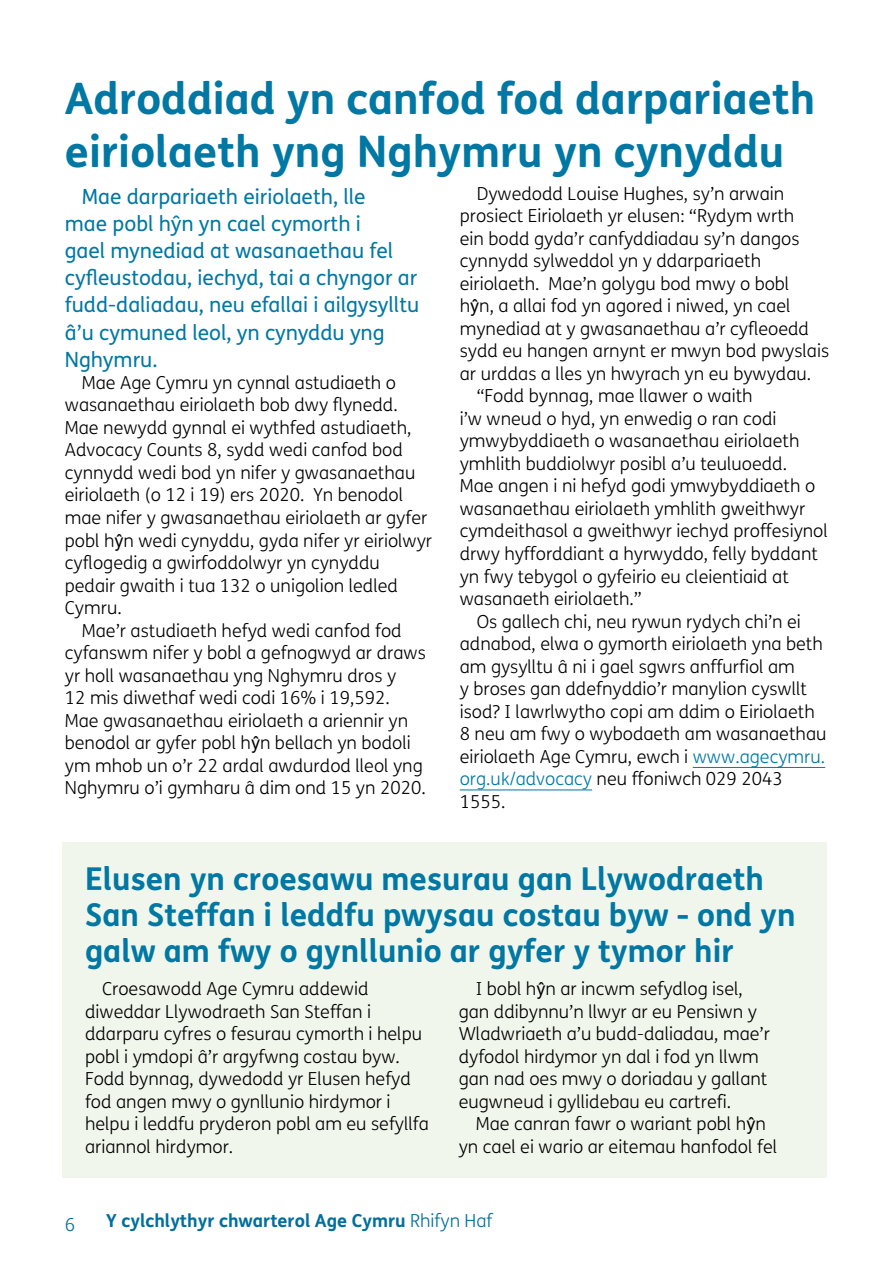
<style>
.page{position:relative;width:893px;height:1263px;background:#fff}
.page>*{position:absolute;margin:0;border:0;box-sizing:border-box;transform-origin:0 0}
.t1{font:700 43.5px/52.5px "FS Me";color:#0078a3}
.t2{font:700 31.5px/36px "FS Me";color:#0078a3}
.t3{font:21px/27px "FS Me";color:#0078a3}
.t4{font:300 18px/22.5px "FS Me";color:#000}
.t5{font:700 18px "FS Me";color:#006f9e}
.t6{font:300 18px "FS Me";color:#006f9e}
.s1{font-family:"Arial";font-weight:400}
.s2{color:#0078a3}
.s3{font-weight:300}
</style>
<div class="page">
<div style="left:63px;top:842px;width:764px;height:336px;background:#f1f6ec"></div>
<hr style="left:693px;top:767px;width:132px;height:1px;background:#0078a3">
<hr style="left:460px;top:790px;width:132px;height:1px;background:#0078a3">
<h1 class="t1" style="left:65px;top:73px;width:752px">Adroddiad yn canfod fod darpariaeth eiriolaeth yng Nghymru yn cynyddu</h1>
<p class="t3" style="left:65px;top:183px;width:356px;text-indent:17px">Mae darpariaeth eiriolaeth, lle<br>mae pobl hŷn yn cael cymorth i<br>gael mynediad at wasanaethau fel cyfleustodau, iechyd, tai a chyngor ar fudd-daliadau, neu efallai i ailgysylltu â’u cymuned leol, yn cynyddu yng<br>Nghymru.</p>
<p class="t4" style="left:82px;top:372px;width:316px">Mae Age Cymru yn cynnal astudiaeth o</p>
<p class="t4" style="left:65px;top:394px;width:334px">wasanaethau eiriolaeth bob dwy flynedd.</p>
<p class="t4" style="left:65px;top:417px;width:348px">Mae newydd gynnal ei wythfed astudiaeth,</p>
<p class="t4" style="left:65px;top:439px;width:340px">Advocacy Counts 8, sydd wedi canfod bod</p>
<p class="t4" style="left:65px;top:462px;width:352px">cynnydd wedi bod yn nifer y gwasanaethau</p>
<p class="t4" style="left:65px;top:484px;width:340px">eiriolaeth (o 12 i 19) ers 2020. Yn benodol</p>
<p class="t4" style="left:65px;top:507px;width:364px">mae nifer y gwasanaethau eiriolaeth ar gyfer</p>
<p class="t4" style="left:65px;top:529px;width:369px">pobl h<span class="s1">ŷ</span>n wedi cynyddu, gyda nifer yr eiriolwyr</p>
<p class="t4" style="left:65px;top:552px;width:317px">cyflogedig a gwirfoddolwyr yn cynyddu</p>
<p class="t4" style="left:65px;top:574px;width:335px">pedair gwaith i tua 132 o unigolion ledled</p>
<p class="t4" style="left:65px;top:597px;width:58px">Cymru.</p>
<p class="t4" style="left:82px;top:619px;width:321px">Mae’r astudiaeth hefyd wedi canfod fod</p>
<p class="t4" style="left:65px;top:642px;width:362px">cyfanswm nifer y bobl a gefnogwyd ar draws</p>
<p class="t4" style="left:65px;top:664px;width:333px">yr holl wasanaethau yng Nghymru dros y</p>
<p class="t4" style="left:65px;top:687px;width:326px">12 mis diwethaf wedi codi 16% i 19,592.</p>
<p class="t4" style="left:65px;top:709px;width:345px">Mae gwasanaethau eiriolaeth a ariennir yn</p>
<p class="t4" style="left:65px;top:732px;width:347px">benodol ar gyfer pobl h<span class="s1">ŷ</span>n bellach yn bodoli</p>
<p class="t4" style="left:65px;top:754px;width:359px">ym mhob un o’r 22 ardal awdurdod lleol yng</p>
<p class="t4" style="left:65px;top:777px;width:362px">Nghymru o’i gymharu â dim ond 15 yn 2020.</p>
<p class="t4" style="left:477px;top:183px;width:309px">Dywedodd Louise Hughes, sy’n arwain</p>
<p class="t4" style="left:460px;top:205px;width:336px">prosiect Eiriolaeth yr elusen: “Rydym wrth</p>
<p class="t4" style="left:460px;top:228px;width:341px">ein bodd gyda’r canfyddiadau sy’n dangos</p>
<p class="t4" style="left:460px;top:250px;width:303px">cynnydd sylweddol yn y ddarpariaeth</p>
<p class="t4" style="left:460px;top:273px;width:331px">eiriolaeth. Mae’n golygu bod mwy o bobl</p>
<p class="t4" style="left:460px;top:295px;width:332px">h<span class="s1">ŷ</span>n, a allai fod yn agored i niwed, yn cael</p>
<p class="t4" style="left:460px;top:318px;width:351px">mynediad at y gwasanaethau a’r cyfleoedd</p>
<p class="t4" style="left:460px;top:340px;width:371px">sydd eu hangen arnynt er mwyn bod pwyslais</p>
<p class="t4" style="left:460px;top:363px;width:353px">ar urddas a lles yn hwyrach yn eu bywydau.</p>
<p class="t4" style="left:477px;top:385px;width:277px">“Fodd bynnag, mae llawer o waith</p>
<p class="t4" style="left:460px;top:408px;width:318px">i’w wneud o hyd, yn enwedig o ran codi</p>
<p class="t4" style="left:460px;top:430px;width:341px">ymwybyddiaeth o wasanaethau eiriolaeth</p>
<p class="t4" style="left:460px;top:453px;width:329px">ymhlith buddiolwyr posibl a’u teuluoedd.</p>
<p class="t4" style="left:460px;top:475px;width:357px">Mae angen i ni hefyd godi ymwybyddiaeth o</p>
<p class="t4" style="left:460px;top:498px;width:347px">wasanaethau eiriolaeth ymhlith gweithwyr</p>
<p class="t4" style="left:460px;top:520px;width:370px">cymdeithasol a gweithwyr iechyd proffesiynol</p>
<p class="t4" style="left:460px;top:543px;width:360px">drwy hyfforddiant a hyrwyddo, felly byddant</p>
<p class="t4" style="left:460px;top:565px;width:331px">yn fwy tebygol o gyfeirio eu cleientiaid at</p>
<p class="t4" style="left:460px;top:588px;width:183px">wasanaeth eiriolaeth.”</p>
<p class="t4" style="left:477px;top:610px;width:326px">Os gallech chi, neu rywun rydych chi’n ei</p>
<p class="t4" style="left:460px;top:633px;width:365px">adnabod, elwa o gymorth eiriolaeth yna beth</p>
<p class="t4" style="left:460px;top:655px;width:337px">am gysylltu â ni i gael sgwrs anffurfiol am</p>
<p class="t4" style="left:460px;top:678px;width:349px">y broses gan ddefnyddio’r manylion cyswllt</p>
<p class="t4" style="left:460px;top:700px;width:356px">isod? I lawrlwytho copi am ddim o Eiriolaeth</p>
<p class="t4" style="left:460px;top:723px;width:368px">8 neu am fwy o wybodaeth am wasanaethau</p>
<p class="t4" style="left:460px;top:745px;width:367px">eiriolaeth Age Cymru, ewch i <span class="s2">www.agecymru.</span></p>
<p class="t4" style="left:460px;top:768px;width:325px"><span class="s2">org.uk/advocacy</span> neu ffoniwch 029 2043</p>
<p class="t4" style="left:460px;top:790px;width:47px">1555.</p>
<h2 class="t2" style="left:85px;top:861px;width:712px">Elusen yn croesawu mesurau gan Llywodraeth<br>San Steffan i leddfu pwysau costau byw - ond yn galw am fwy o gynllunio ar gyfer y tymor hir</h2>
<p class="t4" style="left:85px;top:978px;width:345px;text-indent:17px">Croesawodd Age Cymru addewid diweddar Llywodraeth San Steffan i ddarparu cyfres o fesurau cymorth i helpu pobl i ymdopi â’r argyfwng costau byw.<br>Fodd bynnag, dywedodd yr Elusen hefyd fod angen mwy o gynllunio hirdymor i helpu i leddfu pryderon pobl am eu sefyllfa ariannol hirdymor.</p>
<p class="t4" style="left:459px;top:978px;width:313px;text-indent:17px">I bobl h<span class="s1">ŷ</span>n ar incwm sefydlog isel, gan ddibynnu’n llwyr ar eu Pensiwn y Wladwriaeth a’u budd-daliadau, mae’r dyfodol hirdymor yn dal i fod yn llwm gan nad oes mwy o doriadau y gallant eugwneud i gyllidebau eu cartrefi.</p>
<p class="t4" style="left:459px;top:1113px;width:320px;text-align:center">Mae canran fawr o wariant pobl h<span class="s1">ŷ</span>n<br>yn cael ei wario ar eitemau hanfodol fel</p>
<p class="t6" style="left:65px;top:1214px;width:12px">6</p>
<p class="t5" style="left:106px;top:1209px;width:388px">Y cylchlythyr chwarterol Age Cymru <span class="s3">Rhifyn Haf</span></p>
</div>
